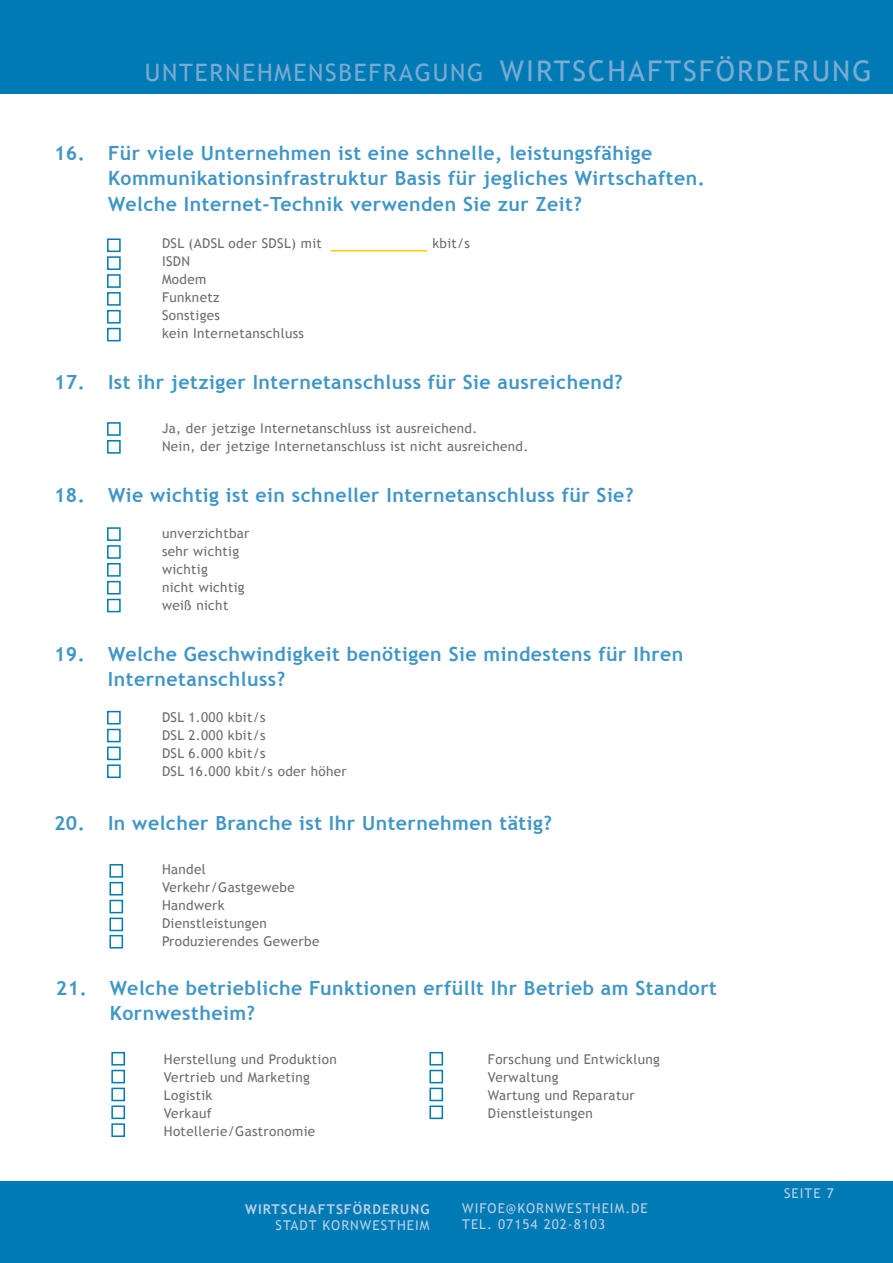
<style>
.page{position:relative;width:893px;height:1263px;background:#fff}
.page>*{position:absolute;margin:0;border:0;box-sizing:border-box;transform-origin:0 0}
.t1{font:24px "Trebuchet MS";letter-spacing:.075em;color:#7aabd3}
.t2{font:700 19.5px/25.5px "Trebuchet MS";letter-spacing:.025em;color:#4096c6}
.t3{font:13.5px/18px "Trebuchet MS";letter-spacing:.025em;color:#6c6d70}
.t4{font:13.5px/16.2px "Trebuchet MS";letter-spacing:.075em;color:#bad0e7}
.t5{font:700 13.5px "Trebuchet MS";letter-spacing:.075em;color:#bad0e7}
.s1{font-size:28.5px}
</style>
<div class="page">
<div style="left:0;top:1181px;width:893px;height:82px;background:#007ab4"></div>
<div style="left:0;top:0;width:893px;height:93px;background:#007ab4"></div>
<div style="left:107px;top:238px;width:14px;height:14px;border:2px solid #007ab4"></div>
<div style="left:107px;top:274px;width:14px;height:14px;border:2px solid #007ab4"></div>
<div style="left:107px;top:310px;width:14px;height:14px;border:2px solid #007ab4"></div>
<div style="left:107px;top:256px;width:14px;height:14px;border:2px solid #007ab4"></div>
<div style="left:107px;top:292px;width:14px;height:14px;border:2px solid #007ab4"></div>
<div style="left:107px;top:328px;width:14px;height:13px;border:2px solid #007ab4"></div>
<div style="left:107px;top:527px;width:14px;height:14px;border:2px solid #007ab4"></div>
<div style="left:107px;top:563px;width:14px;height:14px;border:2px solid #007ab4"></div>
<div style="left:107px;top:545px;width:14px;height:14px;border:2px solid #007ab4"></div>
<div style="left:107px;top:581px;width:14px;height:13px;border:2px solid #007ab4"></div>
<div style="left:107px;top:599px;width:14px;height:13px;border:2px solid #007ab4"></div>
<hr style="left:331px;top:250px;width:96px;height:1px;background:#feca0a">
<div style="left:107px;top:422px;width:14px;height:14px;border:2px solid #007ab4"></div>
<div style="left:107px;top:440px;width:14px;height:14px;border:2px solid #007ab4"></div>
<div style="left:107px;top:729px;width:14px;height:13px;border:2px solid #007ab4"></div>
<div style="left:107px;top:711px;width:14px;height:13px;border:2px solid #007ab4"></div>
<div style="left:107px;top:747px;width:14px;height:13px;border:2px solid #007ab4"></div>
<div style="left:107px;top:764px;width:14px;height:14px;border:2px solid #007ab4"></div>
<div style="left:109px;top:864px;width:14px;height:14px;border:2px solid #007ab4"></div>
<div style="left:109px;top:900px;width:14px;height:13px;border:2px solid #007ab4"></div>
<div style="left:109px;top:882px;width:14px;height:13px;border:2px solid #007ab4"></div>
<div style="left:109px;top:918px;width:14px;height:13px;border:2px solid #007ab4"></div>
<div style="left:109px;top:935px;width:14px;height:13px;border:2px solid #007ab4"></div>
<div style="left:111px;top:1052px;width:14px;height:13px;border:2px solid #007ab4"></div>
<div style="left:111px;top:1088px;width:14px;height:13px;border:2px solid #007ab4"></div>
<div style="left:111px;top:1070px;width:14px;height:13px;border:2px solid #007ab4"></div>
<div style="left:111px;top:1105px;width:14px;height:14px;border:2px solid #007ab4"></div>
<div style="left:429px;top:1052px;width:14px;height:13px;border:2px solid #007ab4"></div>
<div style="left:429px;top:1088px;width:14px;height:13px;border:2px solid #007ab4"></div>
<div style="left:429px;top:1105px;width:14px;height:14px;border:2px solid #007ab4"></div>
<div style="left:111px;top:1123px;width:14px;height:14px;border:2px solid #007ab4"></div>
<div style="left:429px;top:1070px;width:14px;height:13px;border:2px solid #007ab4"></div>
<h1 class="t1" style="left:145px;top:58px;width:729px">Unternehmensbefragung <span class="s1">Wirtschaftsförderung</span></h1>
<h2 class="t2" style="left:54px;top:140px;width:600px">16. Für viele Unternehmen ist eine schnelle, leistungsfähige</h2>
<h2 class="t2" style="left:108px;top:166px;width:598px">Kommunikationsinfrastruktur Basis für jegliches Wirtschaften.</h2>
<h2 class="t2" style="left:54px;top:191px;width:37px">W</h2>
<h2 class="t2" style="left:125px;top:191px;width:458px">elche Internet-Technik verwenden Sie zur Zeit?</h2>
<p class="t3" style="left:189px;top:235px;width:14px">(ADSL</p>
<p class="t3" style="left:229px;top:235px;width:42px">oder SDSL</p>
<p class="t3" style="left:291px;top:235px;width:32px">) mit</p>
<p class="t3" style="left:432px;top:235px;width:39px">kbit/s</p>
<p class="t3" style="left:54px;top:253px;width:41px">ISDN<br>M</p>
<p class="t3" style="left:172px;top:271px;width:36px">odem</p>
<p class="t3" style="left:54px;top:289px;width:40px">F</p>
<p class="t3" style="left:169px;top:289px;width:52px">unknetz</p>
<p class="t3" style="left:54px;top:307px;width:39px">S</p>
<p class="t3" style="left:162px;top:307px;width:143px;text-indent:7px">onstiges<br>kein I nternetanschluss</p>
<h2 class="t2" style="left:54px;top:370px;width:570px">17. Ist ihr jetziger Internetanschluss für Sie ausreichend?</h2>
<p class="t3" style="left:162px;top:419px;width:317px">Ja, der jetzige I nternetanschluss ist ausreichend.</p>
<p class="t3" style="left:54px;top:437px;width:40px">N</p>
<p class="t3" style="left:171px;top:437px;width:359px">ein, der jetzige I nternetanschluss ist nicht ausreichend.</p>
<h2 class="t2" style="left:54px;top:482px;width:581px">18. Wie wichtig ist ein schneller Internetanschluss für Sie?</h2>
<p class="t3" style="left:162px;top:524px;width:89px">unverzichtbar sehr wichtig wichtig<br>nicht wichtig weiß nicht</p>
<h2 class="t2" style="left:54px;top:641px;width:631px">19. Welche Geschwindigkeit benötigen Sie mindestens für Ihren<br>I</h2>
<h2 class="t2" style="left:114px;top:667px;width:173px">nternetanschluss?</h2>
<p class="t3" style="left:189px;top:709px;width:160px">1.000 kbit/s<br>2.000 kbit/s<br>6.000 kbit/s<br>16.000 kbit/s oder höher</p>
<h2 class="t2" style="left:54px;top:811px;width:499px">20. I n welcher Branche ist Ihr Unternehmen tätig?</h2>
<p class="t3" style="left:54px;top:860px;width:40px">H</p>
<p class="t3" style="left:162px;top:860px;width:134px;text-indent:9px">andel<br>Verkehr/Gastgewebe</p>
<p class="t3" style="left:54px;top:896px;width:40px">H</p>
<p class="t3" style="left:171px;top:896px;width:55px">andwerk</p>
<p class="t3" style="left:54px;top:914px;width:40px">D</p>
<p class="t3" style="left:162px;top:914px;width:159px;text-indent:9px">ienstleistungen<br>Produzierendes Gewerbe</p>
<h2 class="t2" style="left:110px;top:975px;width:608px;text-indent:-54px">21. Welche betriebliche Funktionen erfüllt Ihr Betrieb am Standort<br>Kornwestheim?</h2>
<p class="t3" style="left:56px;top:1050px;width:40px">H</p>
<p class="t3" style="left:173px;top:1050px;width:205px">erstellung und Produktion F</p>
<p class="t3" style="left:495px;top:1050px;width:166px">orschung und Entwicklung</p>
<p class="t3" style="left:164px;top:1068px;width:147px">Vertrieb und Marketing</p>
<p class="t3" style="left:488px;top:1068px;width:72px">Verwaltung</p>
<p class="t3" style="left:56px;top:1086px;width:40px">L</p>
<p class="t3" style="left:171px;top:1086px;width:43px">ogistik</p>
<p class="t3" style="left:488px;top:1086px;width:148px">Wartung und Reparatur</p>
<p class="t3" style="left:164px;top:1104px;width:90px">Verkauf D</p>
<p class="t3" style="left:497px;top:1104px;width:98px">ienstleistungen</p>
<p class="t3" style="left:56px;top:1122px;width:40px">H</p>
<p class="t3" style="left:173px;top:1122px;width:144px">otellerie/Gastronomie</p>
<p class="t5" style="left:245px;top:1201px;width:186px">wirtschaftsförderung</p>
<p class="t4" style="left:276px;top:1218px;width:155px">stadt kornwestheim</p>
<p class="t4" style="left:462px;top:1200px;width:187px">wifoe@kornwestheim.de tel. 07154 202-8103</p>
<p class="t4" style="left:784px;top:1185px;width:51px">seite 7</p>
</div>
